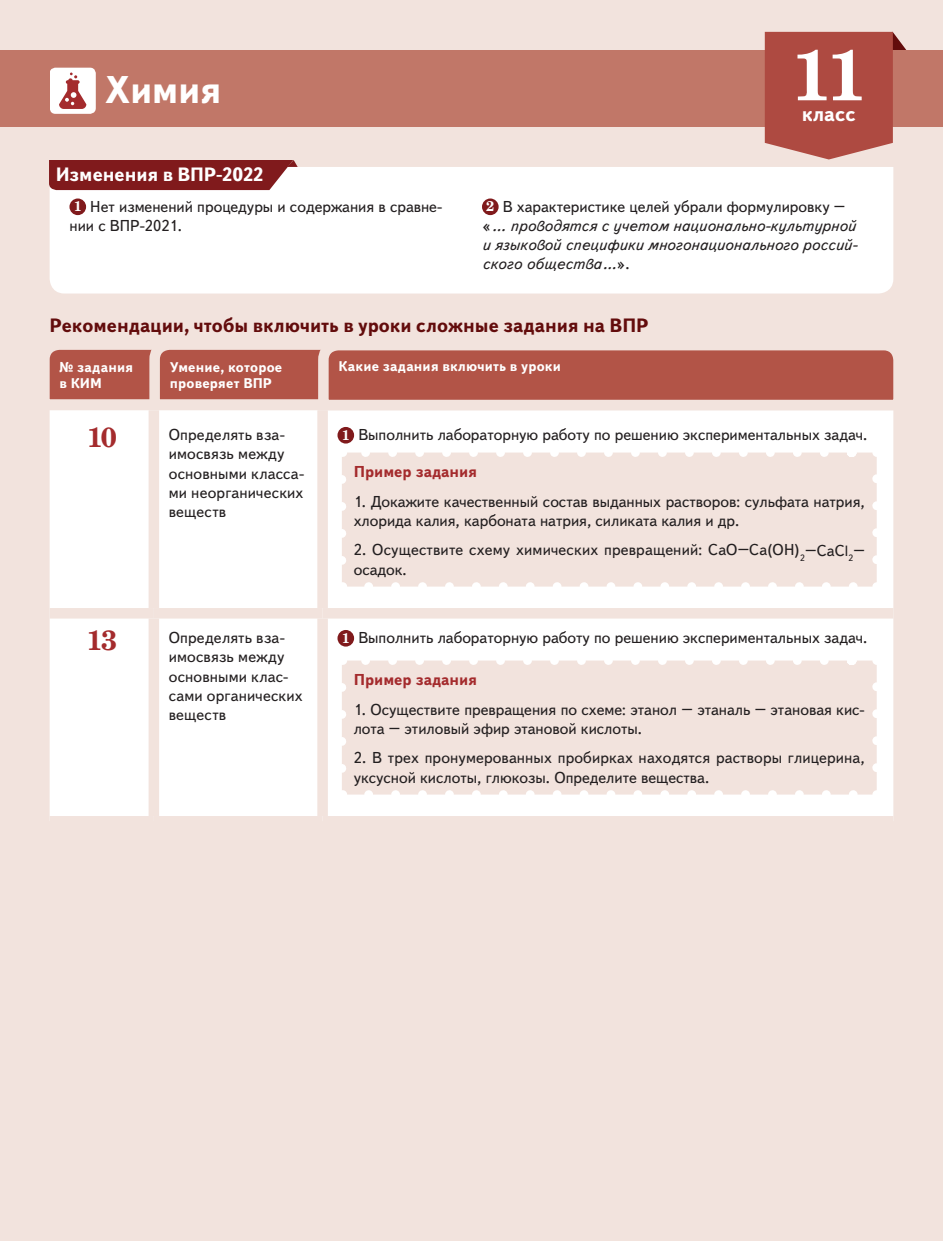
<style>
.page{position:relative;width:943px;height:1241px;background:#fff}
.page>*{position:absolute;margin:0;border:0;box-sizing:border-box;transform-origin:0 0}
.t1{font:700 71.75px "Century Schlbk Cyr";color:#fff}
.t2{font:700 38.5px "Text Book C";letter-spacing:-.015em;color:#fff}
.t3{font:700 28px "Century Schlbk Cyr";color:#a42b2d}
.t4{font:700 20.3px "Text Book C";color:#fff}
.t5{font:700 19.25px "Text Book C";color:#630c0c}
.t6{font:700 19.25px "Text Book C";color:#fff}
.t7{font:15.75px/19.2px "Text Book C";color:#231f20}
.t8{font:italic 15.75px/19.2px "Text Book C";color:#231f20}
.t9{font:700 15.75px "Text Book C";color:#a42b2d}
.t10{font:700 14px/15.8px "Text Book C";letter-spacing:.015em;color:#fff}
.s1{font-family:"Century Schlbk Cyr";font-weight:700;font-size:14.17px;color:#fff}
.s2{font-family:"Century Schlbk Cyr";font-weight:700;font-style:normal;font-size:14.17px;color:#fff}
.s3{font-style:normal}
</style>
<div class="page">
<div style="left:0;top:0;width:943px;height:1240px;background:#f2e3dd"></div>
<div style="left:0;top:50px;width:943px;height:77px;background:#c17768"></div>
<svg style="left:764px;top:32px;width:143px;height:127px;background:#b45a51"></svg>
<div style="left:50px;top:68px;width:46px;height:46px;background:#fff;border-radius:6px"></div>
<svg style="left:59px;top:73px;width:27px;height:36px"></svg>
<div style="left:50px;top:167px;width:843px;height:126px;background:#fff"></div>
<div style="left:69px;top:198px;width:17px;height:17px;background:#801a1c;border-radius:50%"></div>
<div style="left:482px;top:198px;width:16px;height:17px;background:#801a1c;border-radius:50%"></div>
<svg style="left:49px;top:160px;width:249px;height:43px;background:#ab6869"></svg>
<div style="left:50px;top:415px;width:843px;height:400px;background:#fff"></div>
<div style="left:149px;top:410px;width:10px;height:198px;background:#f2e3dd"></div>
<div style="left:317px;top:410px;width:11px;height:198px;background:#f2e3dd"></div>
<div style="left:50px;top:608px;width:104px;height:10px;background:#f2e3dd"></div>
<div style="left:154px;top:608px;width:168px;height:10px;background:#f2e3dd"></div>
<div style="left:149px;top:618px;width:10px;height:197px;background:#f2e3dd"></div>
<div style="left:322px;top:608px;width:571px;height:10px;background:#f2e3dd"></div>
<div style="left:317px;top:618px;width:11px;height:197px;background:#f2e3dd"></div>
<svg style="left:49px;top:349px;width:264px;height:66px"></svg>
<svg style="left:313px;top:349px;width:581px;height:66px"></svg>
<div style="left:337px;top:427px;width:17px;height:16px;background:#801a1c;border-radius:50%"></div>
<svg style="left:342px;top:452px;width:534px;height:134px"></svg>
<svg style="left:355px;top:448px;width:469px;height:9px"></svg>
<svg style="left:337px;top:479px;width:9px;height:94px"></svg>
<svg style="left:368px;top:582px;width:495px;height:9px"></svg>
<svg style="left:872px;top:466px;width:9px;height:93px"></svg>
<svg style="left:851px;top:448px;width:13px;height:9px"></svg>
<div style="left:337px;top:630px;width:17px;height:16px;background:#801a1c;border-radius:50%"></div>
<svg style="left:342px;top:660px;width:534px;height:134px"></svg>
<svg style="left:355px;top:656px;width:469px;height:8px"></svg>
<svg style="left:337px;top:687px;width:9px;height:94px"></svg>
<svg style="left:368px;top:790px;width:495px;height:8px"></svg>
<svg style="left:872px;top:673px;width:9px;height:94px"></svg>
<svg style="left:851px;top:656px;width:13px;height:8px"></svg>
<h2 class="t2" style="left:105px;top:68px;width:118px">Химия</h2>
<p class="t6" style="left:56px;top:163px;width:209px">Изменения в ВПР-2022</p>
<h1 class="t1" style="left:790px;top:30px;width:78px">11</h1>
<p class="t4" style="left:801px;top:103px;width:56px">класс</p>
<p class="t7" style="left:69px;top:197px;width:374px"><span class="s1">1</span> Нет изменений процедуры и содержания в сравне&shy;нии с ВПР-2021.</p>
<p class="t8" style="left:482px;top:197px;width:377px"><span class="s2">2</span> <span class="s3">В характеристике целей убрали формулировку – «</span>… проводятся с учетом национально-культурной и языковой специфики многонационального россий&shy;ского общества…<span class="s3">».</span></p>
<p class="t5" style="left:50px;top:314px;width:600px">Рекомендации, чтобы включить в уроки сложные задания на ВПР</p>
<p class="t10" style="left:60px;top:359px;width:75px">№ задания в КИМ</p>
<p class="t10" style="left:170px;top:359px;width:114px">Умение, которое проверяет ВПР</p>
<p class="t10" style="left:338px;top:358px;width:224px">Какие задания включить в уроки</p>
<h3 class="t3" style="left:87px;top:419px;width:32px">10</h3>
<p class="t7" style="left:169px;top:425px;width:137px">Определять вза&shy;имосвязь между основными класса&shy;ми неорганических веществ</p>
<p class="t7" style="left:342px;top:425px;width:527px"><span class="s1">1</span> Выполнить лабораторную работу по решению экспериментальных задач.</p>
<p class="t9" style="left:354px;top:462px;width:125px">Пример задания</p>
<p class="t7" style="left:354px;top:492px;width:512px">1. Докажите качественный состав выданных растворов: сульфата натрия, хлорида калия, карбоната натрия, силиката калия и др.</p>
<p class="t7" style="left:354px;top:540px;width:512px">2. Осуществите схему химических превращений: CaO–Ca(OH)<sub>2</sub>–CaCl<sub>2</sub>– осадок.</p>
<h3 class="t3" style="left:86px;top:622px;width:32px">13</h3>
<p class="t7" style="left:169px;top:628px;width:135px">Определять вза&shy;имосвязь между основными клас&shy;сами органических веществ</p>
<p class="t7" style="left:342px;top:628px;width:527px"><span class="s1">1</span> Выполнить лабораторную работу по решению экспериментальных задач.</p>
<p class="t9" style="left:354px;top:670px;width:125px">Пример задания</p>
<p class="t7" style="left:354px;top:700px;width:512px">1. Осуществите превращения по схеме: этанол – этаналь – этановая кис&shy;лота – этиловый эфир этановой кислоты.</p>
<p class="t7" style="left:354px;top:748px;width:512px">2. В трех пронумерованных пробирках находятся растворы глицерина, уксусной кислоты, глюкозы. Определите вещества.</p>
</div>
